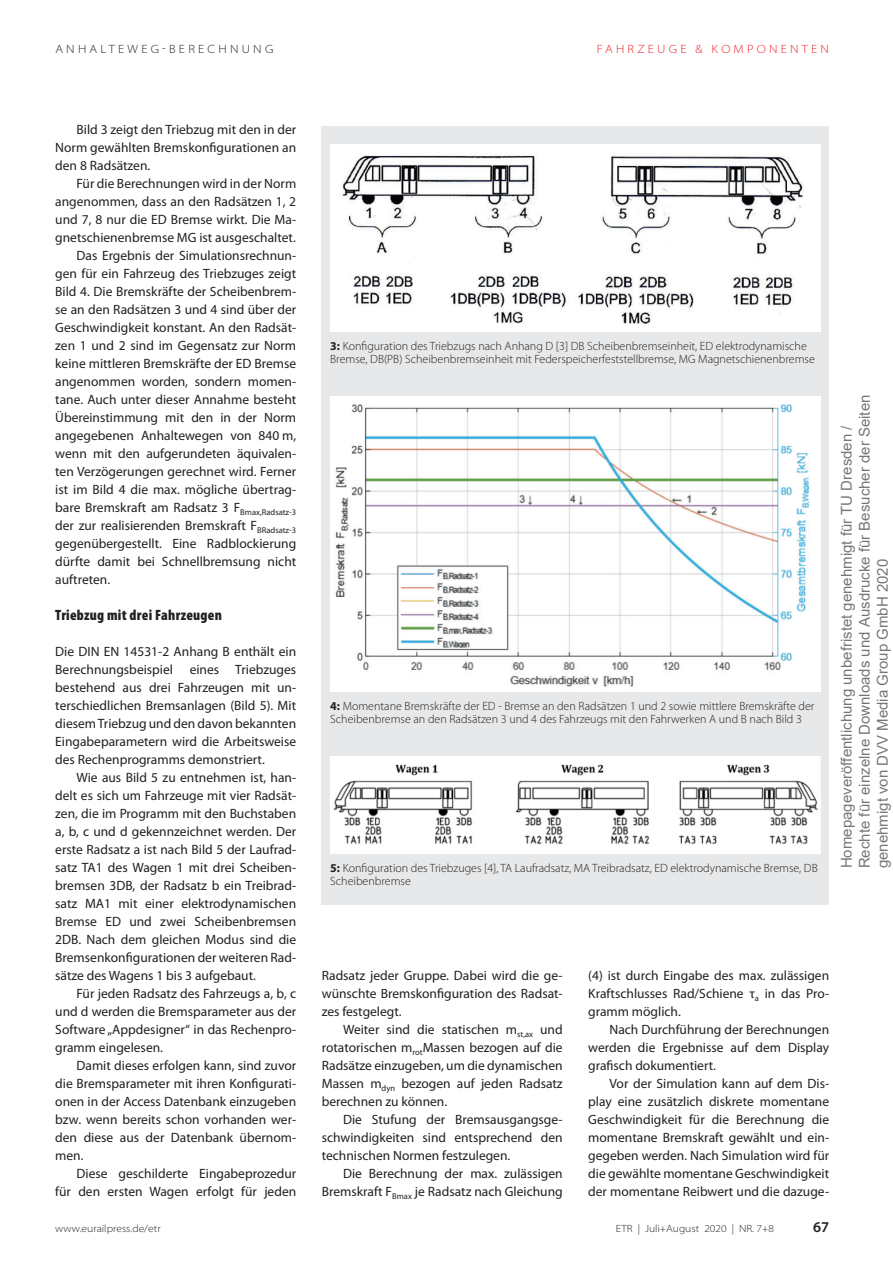
<style>
.page{position:relative;width:893px;height:1263px;background:#fff}
.page>*{position:absolute;margin:0;border:0;box-sizing:border-box;transform-origin:0 0}
.t1{font:15px/18px "Arial";color:rgb(0 0 0/.54)}
.t2{font:900 condensed 15px "Myriad Pro";letter-spacing:.015em;color:#231f20}
.t3{font:600 15px "Myriad Pro";color:#231f20}
.t4{font:13.5px/18px "Myriad Pro";color:#231f20;text-align:justify}
.t5{font:300 12px/13.5px "Myriad Pro";color:#231f20}
.t6{font:300 semi-expanded 12px "Myriad Pro";letter-spacing:.27em;color:#231f20}
.t7{font:300 semi-expanded 12px "Myriad Pro";letter-spacing:.27em;color:#ee1d23}
.t8{font:300 semi-expanded 10.5px "Myriad Pro";color:#231f20}
.s1{font-weight:700}
</style>
<div class="page">
<div style="left:322px;top:126px;width:507px;height:779px;background:#e6e8e9"></div>
<div style="left:330px;top:144px;width:491px;height:188px;background:#fff"></div>
<img style="left:342px;top:155px;width:462px;height:169px">
<img style="left:330px;top:396px;width:486px;height:296px">
<div style="left:330px;top:756px;width:491px;height:97px;background:#fff"></div>
<img style="left:333px;top:764px;width:485px;height:81px">
<p class="t6" style="left:55px;top:42px;width:219px">ANHALTEWEG-BERECHNUNG</p>
<p class="t7" style="left:597px;top:42px;width:234px">FAHRZEUGE &amp; KOMPONENTEN</p>
<p class="t4" style="left:55px;top:120px;width:242px;text-indent:21px">Bild 3 zeigt den Triebzug mit den in der Norm gewählten Bremskonfigurationen an den 8 Radsätzen.</p>
<p class="t4" style="left:77px;top:174px;width:221px">Für die Berechnungen wird in der Norm</p>
<p class="t4" style="left:55px;top:192px;width:242px">angenommen, dass an den Radsätzen 1, 2</p>
<p class="t4" style="left:55px;top:210px;width:242px">und 7, 8 nur die ED Bremse wirkt. Die Ma-</p>
<p class="t4" style="left:55px;top:228px;width:242px">gnetschienenbremse MG ist ausgeschaltet.</p>
<p class="t4" style="left:77px;top:246px;width:221px">Das Ergebnis der Simulationsrechnun-</p>
<p class="t4" style="left:55px;top:264px;width:242px">gen für ein Fahrzeug des Triebzuges zeigt</p>
<p class="t4" style="left:55px;top:282px;width:242px">Bild 4. Die Bremskräfte der Scheibenbrem-</p>
<p class="t4" style="left:55px;top:300px;width:242px">se an den Radsätzen 3 und 4 sind über der</p>
<p class="t4" style="left:55px;top:318px;width:242px">Geschwindigkeit konstant. An den Radsät-</p>
<p class="t4" style="left:55px;top:336px;width:242px">zen 1 und 2 sind im Gegensatz zur Norm</p>
<p class="t4" style="left:55px;top:354px;width:242px">keine mittleren Bremskräfte der ED Bremse</p>
<p class="t4" style="left:55px;top:372px;width:242px">angenommen worden, sondern momen-</p>
<p class="t4" style="left:55px;top:390px;width:242px">tane. Auch unter dieser Annahme besteht</p>
<p class="t4" style="left:55px;top:408px;width:242px">Übereinstimmung mit den in der Norm</p>
<p class="t4" style="left:55px;top:426px;width:242px">angegebenen Anhaltewegen von 840 m,</p>
<p class="t4" style="left:55px;top:444px;width:242px">wenn mit den aufgerundeten äquivalen-</p>
<p class="t4" style="left:55px;top:462px;width:242px">ten Verzögerungen gerechnet wird. Ferner</p>
<p class="t4" style="left:55px;top:480px;width:242px">ist im Bild 4 die max. mögliche übertrag-</p>
<p class="t4" style="left:55px;top:498px;width:242px">bare Bremskraft am Radsatz 3 F<sub>Bmax,Radsatz-3</sub></p>
<p class="t4" style="left:55px;top:516px;width:242px">der zur realisierenden Bremskraft F<sub>BRadsatz-3</sub></p>
<p class="t4" style="left:55px;top:534px;width:242px">gegenübergestellt. Eine Radblockierung</p>
<p class="t4" style="left:55px;top:552px;width:242px">dürfte damit bei Schnellbremsung nicht</p>
<p class="t4" style="left:55px;top:570px;width:56px">auftreten.</p>
<p class="t2" style="left:55px;top:606px;width:168px">Triebzug mit drei Fahrzeugen</p>
<p class="t4" style="left:55px;top:642px;width:242px">Die DIN EN 14531-2 Anhang B enthält ein Berechnungsbeispiel eines Triebzuges bestehend aus drei Fahrzeugen mit un&shy;terschiedlichen Bremsanlagen (Bild 5). Mit diesem Triebzug und den davon bekannten Eingabeparametern wird die Arbeitsweise des Rechenprogramms demonstriert.</p>
<p class="t4" style="left:55px;top:768px;width:242px;text-indent:21px">Wie aus Bild 5 zu entnehmen ist, han&shy;delt es sich um Fahrzeuge mit vier Radsät&shy;zen, die im Programm mit den Buchstaben a, b, c und d gekennzeichnet werden. Der erste Radsatz a ist nach Bild 5 der Laufrad&shy;satz TA1 des Wagen 1 mit drei Scheiben&shy;bremsen 3DB, der Radsatz b ein Treibrad&shy;satz MA1 mit einer elektrodynamischen Bremse ED und zwei Scheibenbremsen 2DB. Nach dem gleichen Modus sind die Bremsenkonfigurationen der weiteren Rad&shy;sätze des Wagens 1 bis 3 aufgebaut.</p>
<p class="t4" style="left:55px;top:984px;width:242px;text-indent:21px">Für jeden Radsatz des Fahrzeugs a, b, c und d werden die Bremsparameter aus der Software „Appdesigner“ in das Rechenpro&shy;gramm eingelesen.</p>
<p class="t4" style="left:55px;top:1056px;width:242px;text-indent:21px">Damit dieses erfolgen kann, sind zuvor die Bremsparameter mit ihren Konfigurati&shy;onen in der Access Datenbank einzugeben bzw. wenn bereits schon vorhanden wer&shy;den diese aus der Datenbank übernom&shy;men.</p>
<p class="t4" style="left:55px;top:1164px;width:242px;text-align:right">Diese geschilderte Eingabeprozedur<br>für den ersten Wagen erfolgt für jeden</p>
<p class="t5" style="left:330px;top:339px;width:486px"><span class="s1">3:</span> Konfiguration des Triebzugs nach Anhang D [3] DB Scheibenbremseinheit, ED elektrodynamische<br>Bremse, DB(PB) Scheibenbremseinheit mit Federspeicherfeststellbremse, MG Magnetschienenbremse</p>
<p class="t5" style="left:330px;top:699px;width:486px"><span class="s1">4:</span> Momentane Bremskräfte der ED - Bremse an den Radsätzen 1 und 2 sowie mittlere Bremskräfte der<br>Scheibenbremse an den Radsätzen 3 und 4 des Fahrzeugs mit den Fahrwerken A und B nach Bild 3</p>
<p class="t5" style="left:330px;top:861px;width:489px"><span class="s1">5:</span> Konfiguration des Triebzuges [4], TA Laufradsatz, MA Treibradsatz, ED elektrodynamische Bremse, DB<br>Scheibenbremse</p>
<p class="t4" style="left:322px;top:966px;width:242px">Radsatz jeder Gruppe. Dabei wird die ge&shy;wünschte Bremskonfiguration des Radsat&shy;zes festgelegt.</p>
<p class="t4" style="left:322px;top:1020px;width:242px;text-indent:21px">Weiter sind die statischen m<sub>st,ax</sub> und rotatorischen m<sub>rot</sub>Massen bezogen auf die Radsätze einzugeben, um die dynamischen Massen m<sub>dyn</sub> bezogen auf jeden Radsatz berechnen zu können.</p>
<p class="t4" style="left:322px;top:1110px;width:242px;text-indent:21px">Die Stufung der Bremsausgangsge&shy;schwindigkeiten sind entsprechend den technischen Normen festzulegen.</p>
<p class="t4" style="left:322px;top:1164px;width:242px;text-align:right">Die Berechnung der max. zulässigen<br>Bremskraft F<sub>Bmax</sub> je Radsatz nach Gleichung</p>
<p class="t4" style="left:588px;top:966px;width:242px">(4) ist durch Eingabe des max. zulässigen Kraftschlusses Rad/Schiene τ<sub>a</sub> in das Pro&shy;gramm möglich.</p>
<p class="t4" style="left:588px;top:1020px;width:242px;text-indent:21px">Nach Durchführung der Berechnungen werden die Ergebnisse auf dem Display grafisch dokumentiert.</p>
<p class="t4" style="left:588px;top:1074px;width:242px;text-indent:21px">Vor der Simulation kann auf dem Dis&shy;play eine zusätzlich diskrete momentane Geschwindigkeit für die Berechnung die momentane Bremskraft gewählt und ein&shy;gegeben werden. Nach Simulation wird für die gewählte momentane Geschwindigkeit der momentane Reibwert und die dazuge-</p>
<p class="t8" style="left:55px;top:1222px;width:107px">www.eurailpress.de/etr</p>
<p class="t8" style="left:616px;top:1222px;width:159px">ETR | Juli+August 2020 | NR. 7+8</p>
<p class="t3" style="left:813px;top:1217px;width:18px">67</p>
<p class="t1" style="left:837px;top:868px;width:475px;rotate:-90deg">Homepageveröffentlichung unbefristet genehmigt für TU Dresden /<br>Rechte für einzelne Downloads und Ausdrucke für Besucher der Seiten genehmigt von DVV Media Group GmbH 2020</p>
</div>
